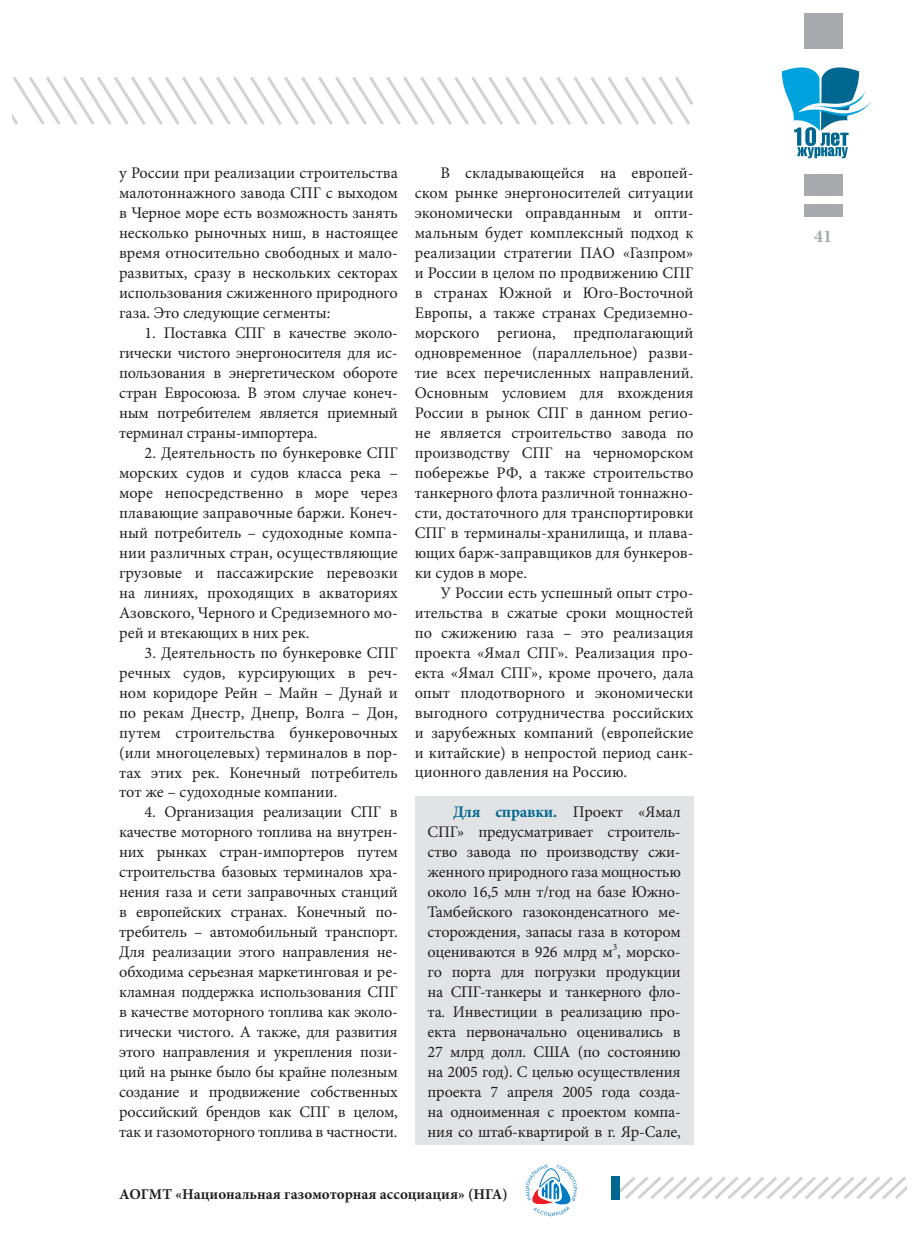
<style>
.page{position:relative;width:919px;height:1259px;background:#fff}
.page>*{position:absolute;margin:0;border:0;box-sizing:border-box;transform-origin:0 0}
.t1{font:700 18px "Minion Pro";color:#a7a9ac}
.t2{font:16.2px/20px "Minion Pro";letter-spacing:-.005em;color:#231f20;text-align:justify}
.t3{font:700 15px "Minion Pro";color:#231f20}
.s1{font-weight:700;color:#006890}
</style>
<div class="page">
<div style="left:804px;top:174px;width:38px;height:22px;background:#a7a9ac"></div>
<div style="left:804px;top:204px;width:38px;height:13px;background:#a7a9ac"></div>
<svg style="left:12px;top:77px;width:682px;height:48px"></svg>
<svg style="left:611px;top:1176px;width:296px;height:24px"></svg>
<div style="left:611px;top:1176px;width:8px;height:23px;background:#006890"></div>
<svg style="left:525px;top:1164px;width:52px;height:53px"></svg>
<svg style="left:781px;top:67px;width:89px;height:91px"></svg>
<div style="left:804px;top:13px;width:38px;height:35px;background:#a7a9ac"></div>
<div style="left:415px;top:796px;width:278px;height:348px;background:#e2e3e4"></div>
<p class="t2" style="left:119px;top:164px;width:280px">у России при реализации строительства малотоннажного завода СПГ с выходом в Черное море есть возможность занять несколько рыночных ниш, в настоящее время относительно свободных и мало&shy;развитых, сразу в нескольких секторах использования сжиженного природного газа. Это следующие сегменты:</p>
<p class="t2" style="left:119px;top:324px;width:280px;text-indent:26px">1. Поставка СПГ в качестве эколо&shy;гически чистого энергоносителя для ис&shy;пользования в энергетическом обороте стран Евросоюза. В этом случае конеч&shy;ным потребителем является приемный терминал страны-импортера.</p>
<p class="t2" style="left:119px;top:444px;width:280px;text-indent:26px">2. Деятельность по бункеровке СПГ морских судов и судов класса река – море непосредственно в море через плавающие заправочные баржи. Конеч&shy;ный потребитель – судоходные компа&shy;нии различных стран, осуществляющие грузовые и пассажирские перевозки на линиях, проходящих в акваториях Азовского, Черного и Средиземного мо&shy;рей и втекающих в них рек.</p>
<p class="t2" style="left:119px;top:644px;width:280px;text-indent:26px">3. Деятельность по бункеровке СПГ речных судов, курсирующих в реч&shy;ном коридоре Рейн – Майн – Дунай и по рекам Днестр, Днепр, Волга – Дон, путем строительства бункеровочных (или многоцелевых) терминалов в пор&shy;тах этих рек. Конечный потребитель тот же – судоходные компании.</p>
<p class="t2" style="left:119px;top:803px;width:280px;text-indent:26px">4. Организация реализации СПГ в качестве моторного топлива на внутрен&shy;них рынках стран-импортеров путем строительства базовых терминалов хра&shy;нения газа и сети заправочных станций в европейских странах. Конечный по&shy;требитель – автомобильный транспорт.<br>Для реализации этого направления не&shy;обходима серьезная маркетинговая и ре&shy;кламная поддержка использования СПГ в качестве моторного топлива как эколо&shy;гически чистого. А также, для развития этого направления и укрепления пози&shy;ций на рынке было бы крайне полезным создание и продвижение собственных российский брендов как СПГ в целом, так и газомоторного топлива в частности.</p>
<p class="t2" style="left:415px;top:164px;width:280px;text-indent:26px">В складывающейся на европей&shy;ском рынке энергоносителей ситуации экономически оправданным и опти&shy;мальным будет комплексный подход к реализации стратегии ПАО «Газпром» и России в целом по продвижению СПГ в странах Южной и Юго-Восточной Европы, а также странах Средиземно&shy;морского региона, предполагающий одновременное (параллельное) разви&shy;тие всех перечисленных направлений.<br>Основным условием для вхождения России в рынок СПГ в данном регио&shy;не является строительство завода по производству СПГ на черноморском побережье РФ, а также строительство танкерного флота различной тоннажно&shy;сти, достаточного для транспортировки СПГ в терминалы-хранилища, и плава&shy;ющих барж-заправщиков для бункеров&shy;ки судов в море.</p>
<p class="t2" style="left:415px;top:584px;width:280px;text-indent:26px">У России есть успешный опыт стро&shy;ительства в сжатые сроки мощностей по сжижению газа – это реализация проекта «Ямал СПГ». Реализация про&shy;екта «Ямал СПГ», кроме прочего, дала опыт плодотворного и экономически выгодного сотрудничества российских и зарубежных компаний (европейские и китайские) в непростой период санк&shy;ционного давления на Россию.</p>
<p class="t2" style="left:427px;top:803px;width:255px;text-indent:26px"><span class="s1">Для справки.</span> Проект «Ямал СПГ» предусматривает строитель&shy;ство завода по производству сжи&shy;женного природного газа мощностью около 16,5 млн т/год на базе Южно-Тамбейского газоконденсатного ме&shy;сторождения, запасы газа в котором оцениваются в 926 млрд м<sup>3</sup>, морско&shy;го порта для погрузки продукции на СПГ-танкеры и танкерного фло&shy;та. Инвестиции в реализацию про&shy;екта первоначально оценивались в 27 млрд долл. США (по состоянию на 2005 год). С целью осуществления проекта 7 апреля 2005 года созда&shy;на одноименная с проектом компа&shy;ния со штаб-квартирой в г. Яр-Сале,</p>
<p class="t3" style="left:119px;top:1188px;width:390px">АОГМТ «Национальная газомоторная ассоциация» (НГА)</p>
<p class="t1" style="left:814px;top:229px;width:19px">41</p>
</div>
